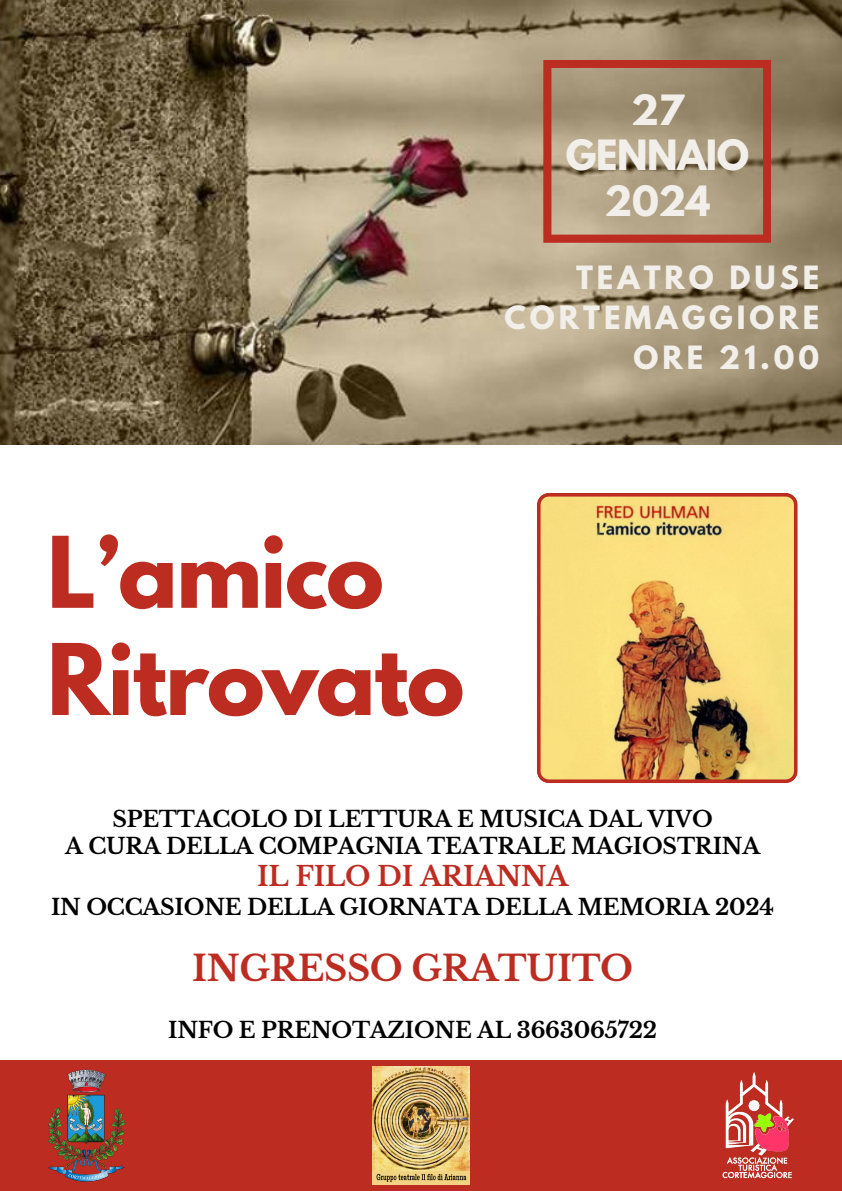
<style>
.page{position:relative;width:842px;height:1191px;background:#fff}
.page>*{position:absolute;margin:0;border:0;box-sizing:border-box;transform-origin:0 0}
.t1{font:700 87.3px/107.1px "League Spartan";letter-spacing:-.02em;color:#bd2c21}
.t2{font:700 36.9px "League Spartan";letter-spacing:-.01em;color:#f2efea}
.t3{font:700 35px "Libre Baskerville";letter-spacing:-.01em;color:#bd2c21}
.t4{font:700 28.4px "League Spartan";letter-spacing:.14em;color:#f2efea}
.t5{font:700 27px "Libre Baskerville";letter-spacing:-.01em;color:#bd2c21}
.t6{font:700 22px "Libre Baskerville";letter-spacing:-.01em;color:#000}
</style>
<div class="page">
<img style="left:0;top:0;width:842px;height:444px">
<div style="left:0;top:1059px;width:842px;height:131px;background:#bd2c21"></div>
<svg style="left:543px;top:60px;width:228px;height:183px"></svg>
<img style="left:537px;top:493px;width:261px;height:290px">
<img style="left:48px;top:1069px;width:78px;height:113px">
<img style="left:722px;top:1072px;width:72px;height:107px">
<img style="left:373px;top:1066px;width:96px;height:118px">
<p class="t2" style="left:631px;top:92px;width:54px">27</p>
<p class="t2" style="left:566px;top:137px;width:185px">GENNAIO</p>
<p class="t2" style="left:605px;top:182px;width:107px">2024</p>
<p class="t4" style="left:576px;top:263px;width:245px">TEATRO DUSE</p>
<p class="t4" style="left:505px;top:303px;width:316px">CORTEMAGGIORE</p>
<p class="t4" style="left:633px;top:343px;width:187px">ORE 21.00</p>
<p class="t1" style="left:47px;top:530px;width:419px">L’amico<br>Ritrovato</p>
<p class="t6" style="left:112px;top:806px;width:602px">SPETTACOLO DI LETTURA E MUSICA DAL VIVO</p>
<p class="t6" style="left:65px;top:833px;width:696px">A CURA DELLA COMPAGNIA TEATRALE MAGIOSTRINA</p>
<p class="t5" style="left:257px;top:859px;width:313px">IL FILO DI ARIANNA</p>
<p class="t6" style="left:51px;top:893px;width:725px">IN OCCASIONE DELLA GIORNATA DELLA MEMORIA 2024</p>
<p class="t3" style="left:192px;top:946px;width:443px">INGRESSO GRATUITO</p>
<p class="t6" style="left:168px;top:1016px;width:490px">INFO E PRENOTAZIONE AL 3663065722</p>
</div>
